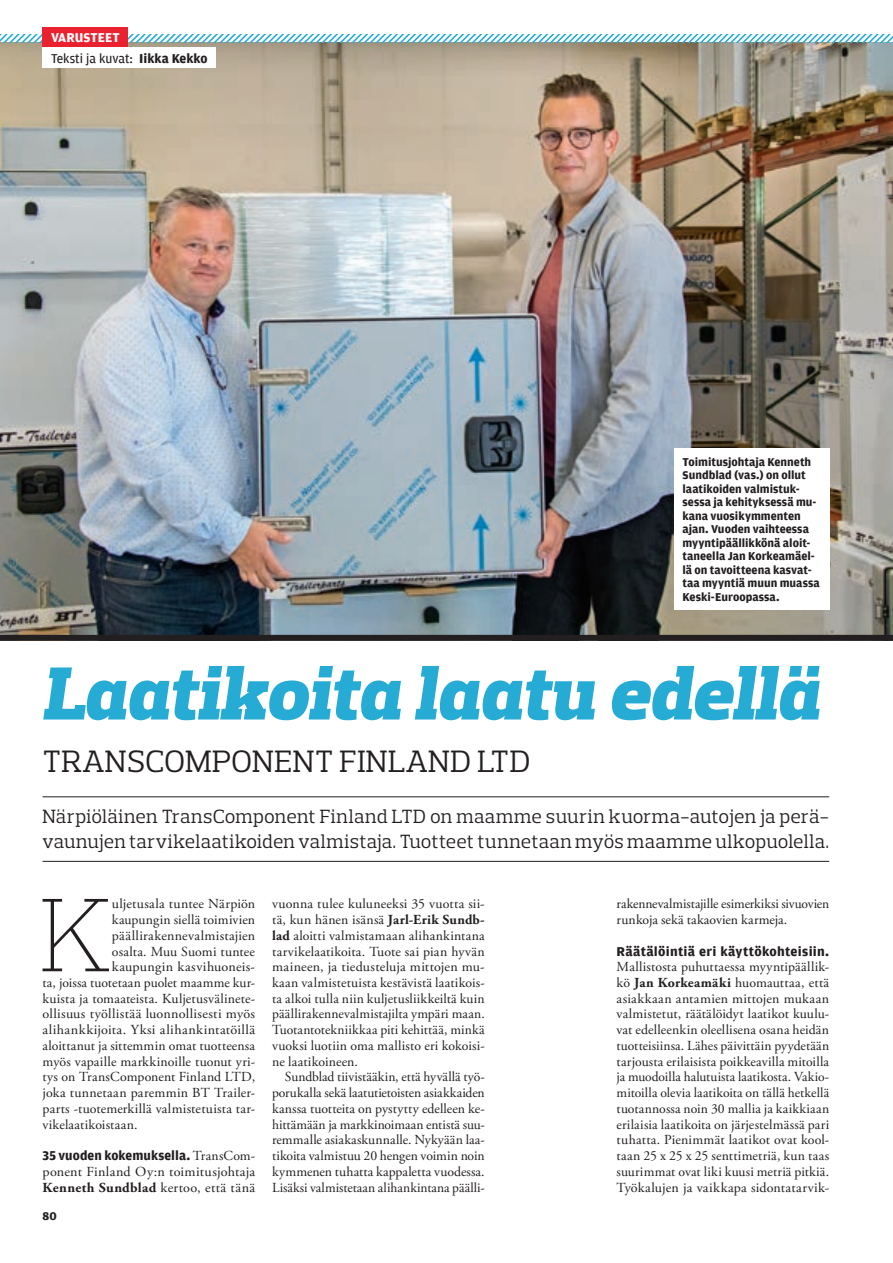
<style>
.page{position:relative;width:893px;height:1263px;background:#fff}
.page>*{position:absolute;margin:0;border:0;box-sizing:border-box;transform-origin:0 0}
.leipäteksti_angfangi{font:200 106.35px "Prelo Slab";color:#231f20}
.t1{font:italic 900 76.5px "Prelo Slab";color:#26abd5}
.apuotsikko_Prelo_Boo{font:31.5px "Prelo Slab";letter-spacing:.015em;color:#231f20}
.t2{font:19.5px/25.5px "Prelo Slab";letter-spacing:.01em;color:#231f20}
.leipäteksti_uusi_kap{font:13.8px/15.8px "Adobe Garamond Pro";letter-spacing:.01em;color:#231f20;text-align:justify}
.leipäteksti_angfangi-2{font:13.8px "Adobe Garamond Pro";letter-spacing:.015em;color:#231f20}
.leipäteksti{font:13.8px/15.8px "Adobe Garamond Pro";color:#231f20;text-align:justify}
.leipäteksti_uusi_kap-2{font:700 13.5px "Amplitude";letter-spacing:.015em;color:#231f20}
.jutun_aihe{font:13.5px "Amplitude";color:#231f20}
.palstannimi{font:700 13.5px "Amplitude";letter-spacing:.01em;color:#fff}
.kuvateksti_musta_laa{font:700 12px/13.5px "Amplitude";color:#231f20}
.s1{font-weight:700}
.s2{font-family:"Adobe Garamond Pro";font-weight:400;font-size:13.8px}
</style>
<div class="page">
<img style="left:0;top:43px;width:893px;height:592px">
<div style="left:0;top:635px;width:893px;height:6px;background:#231f20"></div>
<div style="left:674px;top:448px;width:155px;height:161px;background:#fff"></div>
<svg style="left:0;top:34px;width:893px;height:9px"></svg>
<hr style="left:43px;top:796px;width:786px;height:1px;background:#231f20">
<hr style="left:43px;top:861px;width:786px;height:1px;background:#231f20">
<div style="left:43px;top:27px;width:85px;height:20px;background:#ea2230"></div>
<div style="left:43px;top:47px;width:173px;height:21px;background:#fff"></div>
<p class="palstannimi" style="left:51px;top:30px;width:70px">VARUSTEET</p>
<p class="jutun_aihe" style="left:51px;top:51px;width:158px">Teksti ja kuvat: <span class="s1">Iikka Kekko</span></p>
<p class="kuvateksti_musta_laa" style="left:682px;top:455px;width:139px">Toimitusjohtaja Kenneth<br>Sundblad (vas.) on ollut laatikoiden valmistuk&shy;sessa ja kehityksessä mu&shy;kana vuosikymmenten ajan. Vuoden vaihteessa myyntipäällikkönä aloit&shy;taneella Jan Korkeamäel&shy;lä on tavoitteena kasvat&shy;taa myyntiä muun muassa<br>Keski-Euroopassa.</p>
<p class="t1" style="left:43px;top:647px;width:778px">Laatikoita laatu edellä</p>
<p class="apuotsikko_Prelo_Boo" style="left:43px;top:742px;width:489px">TRANSCOMPONENT FINLAND LTD</p>
<p class="t2" style="left:43px;top:803px;width:788px">Närpiöläinen TransComponent Finland LTD on maamme suurin kuorma-autojen ja perä&shy;vaunujen tarvikelaatikoiden valmistaja. Tuotteet tunnetaan myös maamme ulkopuolella.</p>
<p class="leipäteksti_angfangi" style="left:40px;top:870px;width:74px">K</p>
<p class="leipäteksti_angfangi-2" style="left:112px;top:896px;width:145px">uljetusala tuntee Närpiön</p>
<p class="leipäteksti_angfangi-2" style="left:112px;top:911px;width:145px">kaupungin siellä toimivien</p>
<p class="leipäteksti_angfangi-2" style="left:112px;top:927px;width:145px">päällirakennevalmistajien</p>
<p class="leipäteksti_angfangi-2" style="left:112px;top:943px;width:145px">osalta. Muu Suomi tuntee</p>
<p class="leipäteksti_angfangi-2" style="left:112px;top:958px;width:145px">kaupungin kasvihuoneis-</p>
<p class="leipäteksti_angfangi-2" style="left:43px;top:974px;width:214px">ta, joissa tuotetaan puolet maamme kur-</p>
<p class="leipäteksti_angfangi-2" style="left:43px;top:990px;width:214px">kuista ja tomaateista. Kuljetusvälinete-</p>
<p class="leipäteksti_angfangi-2" style="left:43px;top:1006px;width:214px">ollisuus työllistää luonnollisesti myös</p>
<p class="leipäteksti_angfangi-2" style="left:43px;top:1021px;width:214px">alihankkijoita. Yksi alihankintatöillä</p>
<p class="leipäteksti_angfangi-2" style="left:43px;top:1037px;width:214px">aloittanut ja sittemmin omat tuotteensa</p>
<p class="leipäteksti_angfangi-2" style="left:43px;top:1053px;width:214px">myös vapaille markkinoille tuonut yri-</p>
<p class="leipäteksti_angfangi-2" style="left:43px;top:1069px;width:214px">tys on TransComponent Finland LTD,</p>
<p class="leipäteksti_angfangi-2" style="left:43px;top:1084px;width:214px">joka tunnetaan paremmin BT Trailer-</p>
<p class="leipäteksti_angfangi-2" style="left:43px;top:1100px;width:214px">parts -tuotemerkillä valmistetuista tar-</p>
<p class="leipäteksti_angfangi-2" style="left:43px;top:1116px;width:97px">vikelaatikoistaan.</p>
<p class="leipäteksti_uusi_kap-2" style="left:43px;top:1148px;width:214px">35 vuoden kokemuksella. <span class="s2">TransCom-</span></p>
<p class="leipäteksti_uusi_kap" style="left:43px;top:1164px;width:214px">ponent Finland Oy:n toimitusjohtaja<br><span class="s1">Kenneth Sundblad</span> kertoo, että tänä</p>
<p class="kuvateksti_musta_laa" style="left:43px;top:1210px;width:16px">80</p>
<p class="leipäteksti_uusi_kap" style="left:272px;top:896px;width:214px">vuonna tulee kuluneeksi 35 vuotta sii&shy;tä, kun hänen isänsä <span class="s1">Jarl-Erik Sundb&shy;lad</span> aloitti valmistamaan alihankintana tarvikelaatikoita. Tuote sai pian hyvän maineen, ja tiedusteluja mittojen mu&shy;kaan valmistetuista kestävistä laatikois&shy;ta alkoi tulla niin kuljetusliikkeiltä kuin päällirakennevalmistajilta ympäri maan.<br>Tuotantotekniikkaa piti kehittää, minkä vuoksi luotiin oma mallisto eri kokoisi&shy;ne laatikoineen.</p>
<p class="leipäteksti" style="left:272px;top:1069px;width:214px;text-indent:13px">Sundblad tiivistääkin, että hyvällä työ&shy;porukalla sekä laatutietoisten asiakkaiden kanssa tuotteita on pystytty edelleen ke&shy;hittämään ja markkinoimaan entistä suu&shy;remmalle asiakaskunnalle. Nykyään laa&shy;tikoita valmistuu 20 hengen voimin noin kymmenen tuhatta kappaletta vuodessa.<br>Lisäksi valmistetaan alihankintana päälli-</p>
<p class="leipäteksti" style="left:617px;top:896px;width:214px">rakennevalmistajille esimerkiksi sivuovien runkoja sekä takaovien karmeja.</p>
<p class="leipäteksti_uusi_kap-2" style="left:617px;top:943px;width:214px">Räätälöintiä eri käyttökohteisiin.</p>
<p class="leipäteksti_uusi_kap" style="left:617px;top:959px;width:214px">Mallistosta puhuttaessa myyntipäällik&shy;kö <span class="s1">Jan Korkeamäki</span> huomauttaa, että asiakkaan antamien mittojen mukaan valmistetut, räätälöidyt laatikot kuulu&shy;vat edelleenkin oleellisena osana heidän tuotteisiinsa. Lähes päivittäin pyydetään tarjousta erilaisista poikkeavilla mitoilla ja muodoilla halutuista laatikosta. Vakio&shy;mitoilla olevia laatikoita on tällä hetkellä tuotannossa noin 30 mallia ja kaikkiaan erilaisia laatikoita on järjestelmässä pari tuhatta. Pienimmät laatikot ovat kool&shy;taan 25 x 25 x 25 senttimetriä, kun taas suurimmat ovat liki kuusi metriä pitkiä.<br>Työkalujen ja vaikkapa sidontatarvik-</p>
</div>
